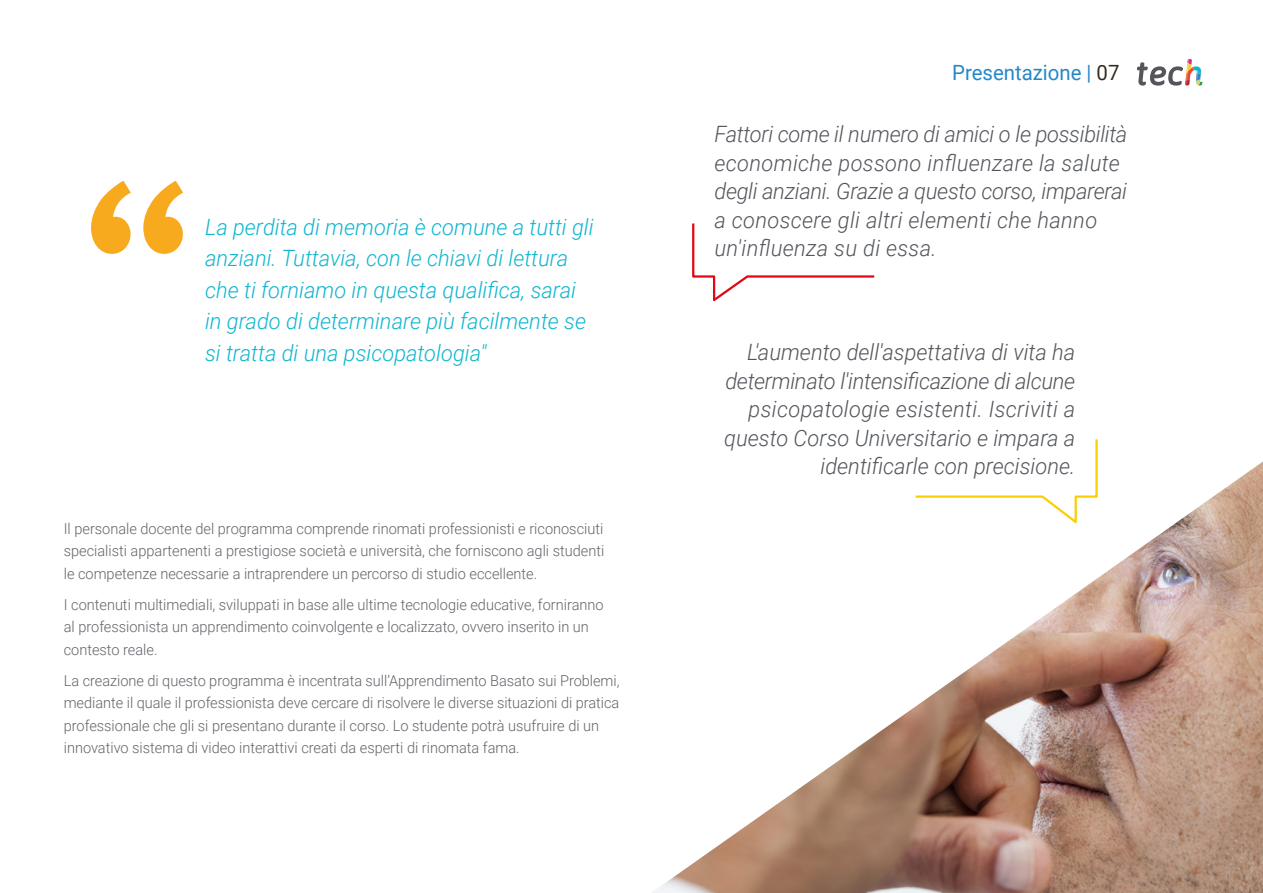
<style>
.page{position:relative;width:1263px;height:893px;background:#fff}
.page>*{position:absolute;margin:0;border:0;box-sizing:border-box;transform-origin:0 0}
.t1{font:italic 300 22.5px/28.5px "Roboto";color:#52555b;text-align:right}
.t2{font:italic 300 22.5px/31.5px "Roboto";color:#0fb6cf}
.t3{font:21px "Roboto";color:#2488c9}
.t4{font:300 15px/22.5px "Roboto";color:#61646a}
.s1{color:#312e20}
</style>
<div class="page">
<svg style="left:91px;top:181px;width:92px;height:73px"></svg>
<img style="left:652px;top:461px;width:611px;height:432px">
<svg style="left:692px;top:223px;width:183px;height:79px"></svg>
<svg style="left:1137px;top:59px;width:65px;height:27px"></svg>
<h1 class="t2" style="left:205px;top:210px;width:390px">La perdita di memoria è comune a tutti gli anziani. Tuttavia, con le chiavi di lettura che ti forniamo in questa qualifica, sarai in grado di determinare più facilmente se si tratta di una psicopatologia"</h1>
<p class="t4" style="left:64px;top:516px;width:542px;text-align:justify">Il personale docente del programma comprende rinomati professionisti e riconosciuti specialisti appartenenti a prestigiose società e università, che forniscono agli studenti le competenze necessarie a intraprendere un percorso di studio eccellente.</p>
<p class="t4" style="left:64px;top:592px;width:541px">I contenuti multimediali, sviluppati in base alle ultime tecnologie educative, forniranno al professionista un apprendimento coinvolgente e localizzato, ovvero inserito in un contesto reale.</p>
<p class="t4" style="left:64px;top:668px;width:557px">La creazione di questo programma è incentrata sull’Apprendimento Basato sui Problemi, mediante il quale il professionista deve cercare di risolvere le diverse situazioni di pratica professionale che gli si presentano durante il corso. Lo studente potrà usufruire di un innovativo sistema di video interattivi creati da esperti di rinomata fama.</p>
<h2 class="t3" style="left:952px;top:57px;width:169px">Presentazione | <span class="s1">07</span></h2>
<h1 class="t1" style="left:714px;top:119px;width:414px;text-align:left">Fattori come il numero di amici o le possibilità economiche possono influenzare la salute degli anziani. Grazie a questo corso, imparerai a conoscere gli altri elementi che hanno un'influenza su di essa.</h1>
<h1 class="t1" style="left:724px;top:337px;width:353px">L'aumento dell'aspettativa di vita ha determinato l'intensificazione di alcune psicopatologie esistenti. Iscriviti a questo Corso Universitario e impara a identificarle con precisione.</h1>
</div>
